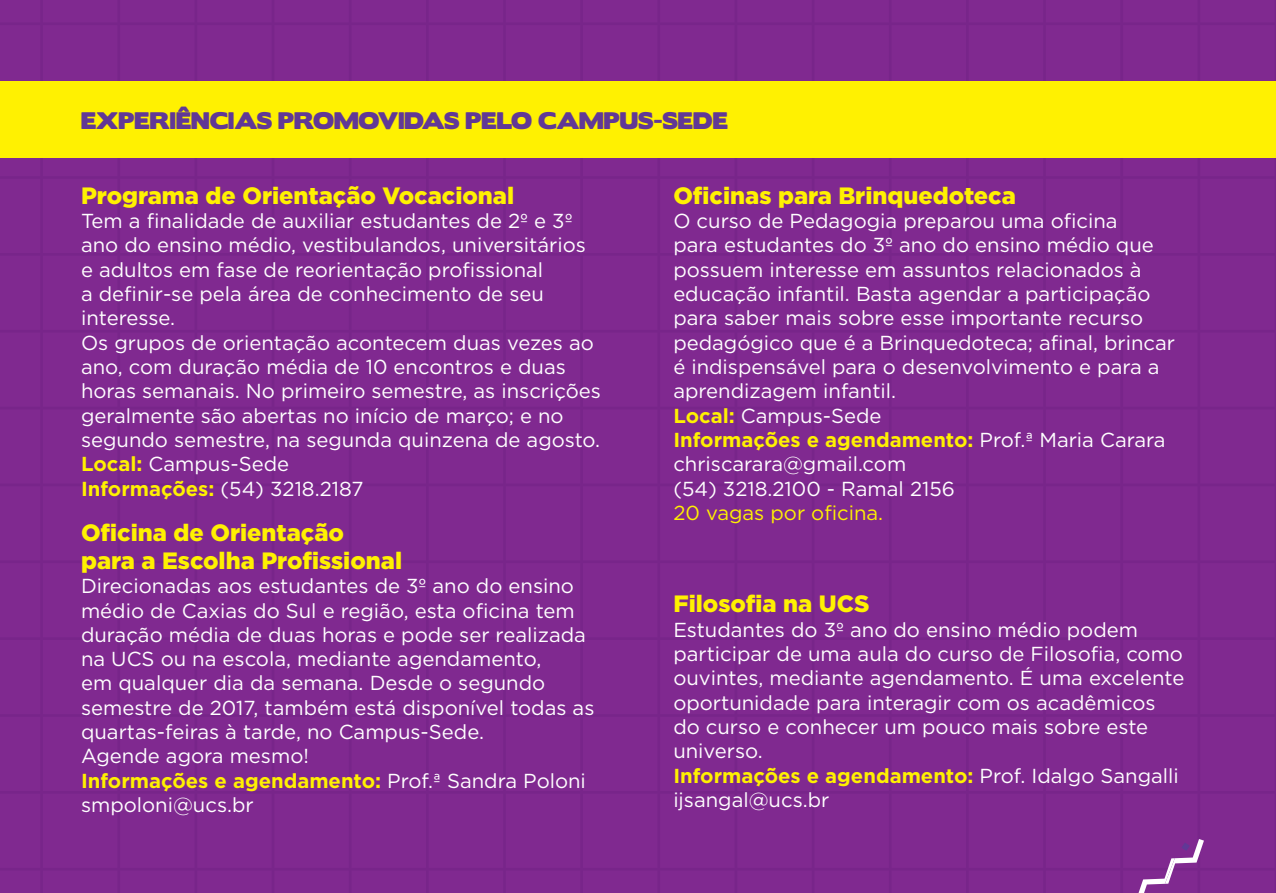
<style>
.page{position:relative;width:1276px;height:893px;background:#802990}
.page>*{position:absolute;margin:0;border:0;box-sizing:border-box;transform-origin:0 0}
.t1{font:900 23.62px/28.3px "Gotham";color:#fff101}
.t2{font:21.38px "Boris Black Bloxx";color:#613896}
.t3{font:20.25px/24.3px "Gotham";color:#fff}
.t4{font:20.25px "Gotham";color:#fff101}
.s1{font-weight:700;color:#fff101}
</style>
<div class="page">
<hr style="left:0;top:0;width:1275px;height:1px;background:#613896">
<hr style="left:0;top:22px;width:1275px;height:3px;background:#613896">
<hr style="left:0;top:176px;width:1275px;height:3px;background:#613896">
<hr style="left:0;top:253px;width:1275px;height:3px;background:#613896">
<hr style="left:0;top:330px;width:1275px;height:3px;background:#613896">
<hr style="left:0;top:484px;width:1275px;height:2px;background:#613896">
<hr style="left:0;top:407px;width:1275px;height:2px;background:#613896">
<hr style="left:0;top:560px;width:1275px;height:3px;background:#613896">
<hr style="left:0;top:637px;width:1275px;height:3px;background:#613896">
<hr style="left:0;top:714px;width:1275px;height:3px;background:#613896">
<hr style="left:0;top:791px;width:1275px;height:3px;background:#613896">
<hr style="left:0;top:868px;width:1275px;height:2px;background:#613896">
<hr style="left:0;top:892px;width:1275px;height:1px;background:#613896">
<hr style="left:1197px;top:0;width:3px;height:893px;background:#613896">
<hr style="left:1274px;top:0;width:2px;height:893px;background:#613896">
<hr style="left:0;top:0;width:1px;height:893px;background:#613896">
<hr style="left:1120px;top:0;width:3px;height:893px;background:#613896">
<hr style="left:1043px;top:0;width:3px;height:893px;background:#613896">
<hr style="left:966px;top:0;width:2px;height:893px;background:#613896">
<hr style="left:889px;top:0;width:2px;height:893px;background:#613896">
<hr style="left:811px;top:0;width:3px;height:893px;background:#613896">
<hr style="left:734px;top:0;width:3px;height:893px;background:#613896">
<hr style="left:580px;top:0;width:3px;height:893px;background:#613896">
<hr style="left:657px;top:0;width:3px;height:893px;background:#613896">
<hr style="left:503px;top:0;width:3px;height:893px;background:#613896">
<hr style="left:426px;top:0;width:3px;height:893px;background:#613896">
<hr style="left:349px;top:0;width:2px;height:893px;background:#613896">
<hr style="left:272px;top:0;width:2px;height:893px;background:#613896">
<hr style="left:194px;top:0;width:3px;height:893px;background:#613896">
<hr style="left:117px;top:0;width:3px;height:893px;background:#613896">
<hr style="left:40px;top:0;width:3px;height:893px;background:#613896">
<div style="left:0;top:81px;width:1276px;height:76px;background:#fff101"></div>
<svg style="left:1138px;top:839px;width:66px;height:54px"></svg>
<p class="t2" style="left:81px;top:104px;width:648px">EXPERIÊNCIAS PROMOVIDAS PELO CAMPUS-SEDE</p>
<p class="t1" style="left:81px;top:181px;width:435px">Programa de Orientação Vocacional</p>
<p class="t3" style="left:81px;top:208px;width:521px">Tem a finalidade de auxiliar estudantes de 2º e 3º ano do ensino médio, vestibulandos, universitários e adultos em fase de reorientação profissional<br>a definir-se pela área de conhecimento de seu interesse.<br>Os grupos de orientação acontecem duas vezes ao ano, com duração média de 10 encontros e duas horas semanais. No primeiro semestre, as inscrições geralmente são abertas no início de março; e no segundo semestre, na segunda quinzena de agosto.<br><span class="s1">Local:</span> Campus-Sede<br><span class="s1">Informações:</span> (54) 3218.2187</p>
<p class="t1" style="left:81px;top:518px;width:323px">Oficina de Orientação para a Escolha Profissional</p>
<p class="t3" style="left:81px;top:573px;width:515px">Direcionadas aos estudantes de 3º ano do ensino médio de Caxias do Sul e região, esta oficina tem duração média de duas horas e pode ser realizada na UCS ou na escola, mediante agendamento,<br>em qualquer dia da semana. Desde o segundo semestre de 2017, também está disponível todas as quartas-feiras à tarde, no Campus-Sede.<br>Agende agora mesmo!<br><span class="s1">Informações e agendamento:</span> Prof.ª Sandra Poloni smpoloni@ucs.br</p>
<p class="t1" style="left:673px;top:181px;width:344px">Oficinas para Brinquedoteca</p>
<p class="t3" style="left:673px;top:208px;width:503px">O curso de Pedagogia preparou uma oficina<br>para estudantes do 3º ano do ensino médio que possuem interesse em assuntos relacionados à educação infantil. Basta agendar a participação para saber mais sobre esse importante recurso pedagógico que é a Brinquedoteca; afinal, brincar é indispensável para o desenvolvimento e para a aprendizagem infantil.<br><span class="s1">Local:</span> Campus-Sede<br><span class="s1">Informações e agendamento:</span> Prof.ª Maria Carara chriscarara@gmail.com<br>(54) 3218.2100 - Ramal 2156</p>
<p class="t4" style="left:673px;top:500px;width:211px">20 vagas por oficina.</p>
<p class="t1" style="left:673px;top:590px;width:198px">Filosofia na UCS</p>
<p class="t3" style="left:673px;top:617px;width:512px">Estudantes do 3º ano do ensino médio podem participar de uma aula do curso de Filosofia, como ouvintes, mediante agendamento. É uma excelente oportunidade para interagir com os acadêmicos do curso e conhecer um pouco mais sobre este universo.<br><span class="s1">Informações e agendamento:</span> Prof. Idalgo Sangalli ijsangal@ucs.br</p>
</div>
